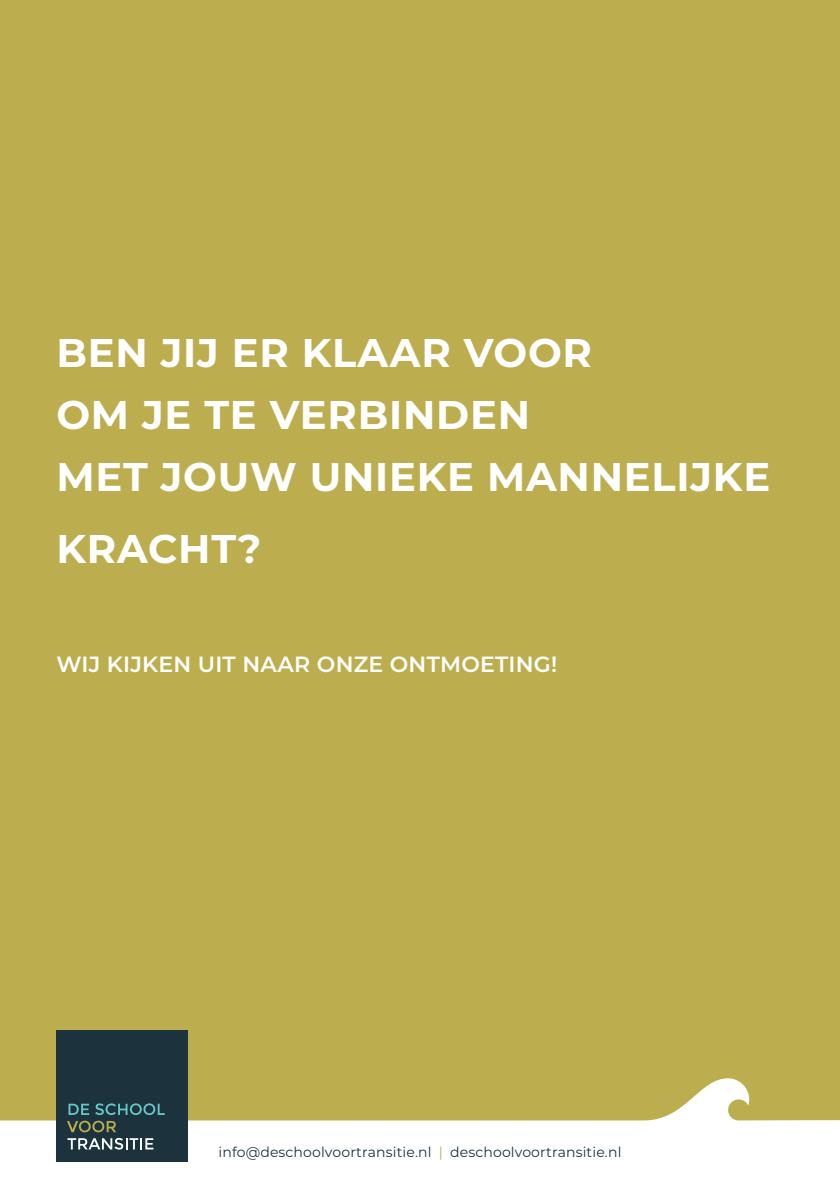
<style>
.page{position:relative;width:840px;height:1191px;background:#fff}
.page>*{position:absolute;margin:0;border:0;box-sizing:border-box;transform-origin:0 0}
._02_kopje_1{font:700 40px/72px "Montserrat";letter-spacing:.02em;color:#fff}
._02_kopje_1-2{font:600 22px "Montserrat";letter-spacing:.01em;color:#fff}
._03_kopje_2{font:14px "Montserrat";letter-spacing:.01em;color:#1c333d}
.s1{color:#bcae4f}
</style>
<div class="page">
<div style="left:0;top:0;width:839px;height:1191px;background:#bcae4f"></div>
<svg style="left:0;top:1078px;width:839px;height:113px;fill:#fff"></svg>
<div style="left:57px;top:1030px;width:131px;height:131px;background:#1c333d"></div>
<svg style="left:67px;top:1103px;width:98px;height:29px"></svg>
<svg style="left:67px;top:1138px;width:86px;height:11px"></svg>
<p class="_02_kopje_1" style="left:56px;top:314px;width:537px">BEN JIJ ER KLAAR VOOR</p>
<p class="_02_kopje_1" style="left:56px;top:376px;width:475px">OM JE TE VERBINDEN</p>
<p class="_02_kopje_1" style="left:56px;top:438px;width:715px">MET JOUW UNIEKE MANNELIJKE<br>KRACHT?</p>
<p class="_02_kopje_1-2" style="left:56px;top:649px;width:502px">WIJ KIJKEN UIT NAAR ONZE ONTMOETING!</p>
<p class="_03_kopje_2" style="left:218px;top:1142px;width:404px">info@deschoolvoortransitie.nl <span class="s1">|</span> deschoolvoortransitie.nl</p>
</div>
